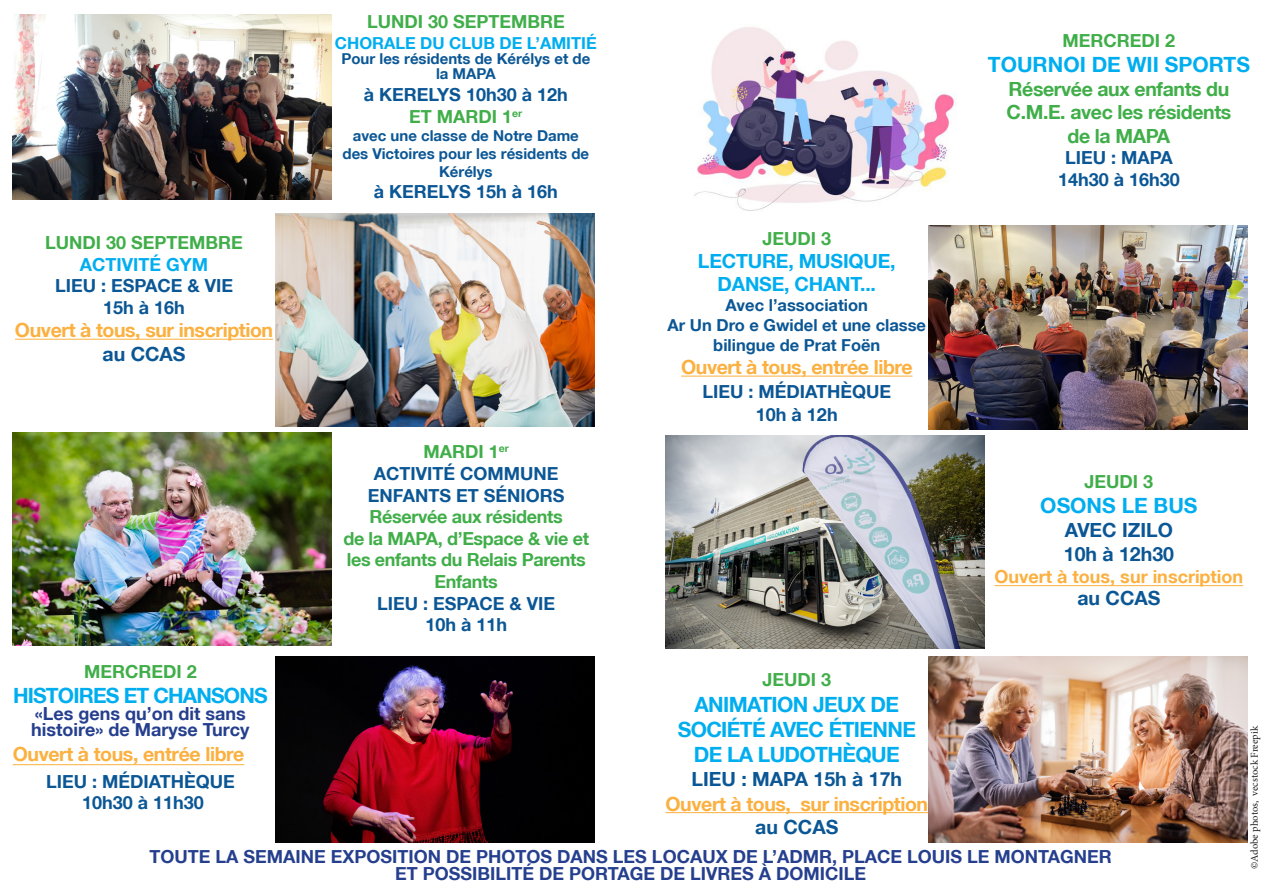
<style>
.page{position:relative;width:1263px;height:893px;background:#fff}
.page>*{position:absolute;margin:0;border:0;box-sizing:border-box;transform-origin:0 0}
.t1{font:700 21px/25.2px "Helvetica Neue LT";letter-spacing:-.03em;color:#00aeef;text-align:center}
.t2{font:700 21px "Helvetica Neue LT";color:#00aeef}
.t3{font:700 19.5px "Helvetica Neue LT";letter-spacing:-.02em;color:#fbb03f}
.t4{font:700 19.5px/23.2px "Helvetica Neue LT";color:#0b5795}
.t5{font:700 19.5px/23.4px "Helvetica Neue LT";letter-spacing:-.02em;color:#40ae49}
.t6{font:700 19.5px "Helvetica Neue LT";letter-spacing:-.01em;color:#00aeef}
.t7{font:700 18px "Helvetica Neue LT";color:#0b5795}
.t8{font:700 18px/16.5px "Helvetica Neue LT";color:#253f8e}
.t9{font:700 18px "Helvetica Neue LT";color:#40ae49}
.t10{font:700 18px/21.6px "Helvetica Neue LT";letter-spacing:-.02em;color:#40ae49;text-align:center}
.t11{font:700 18px "Helvetica Neue LT";color:#fbb03f}
.t12{font:700 18px "Helvetica Neue LT";color:#00aeef}
.t13{font:700 16.5px/19.8px "Helvetica Neue LT";color:#0b5795;text-align:center}
.t14{font:700 16.5px "Helvetica Neue LT";color:#00aeef}
.t15{font:700 15px/18px "Helvetica Neue LT";color:#0b5795;text-align:center}
.t16{font:10.5px "Minion Pro";letter-spacing:-.005em;color:#231f20}
</style>
<div class="page">
<hr style="left:15px;top:339px;width:258px;height:1px;background:#fbb03f">
<hr style="left:681px;top:376px;width:231px;height:1px;background:#fbb03f">
<hr style="left:665px;top:812px;width:263px;height:1px;background:#fbb03f">
<img style="left:275px;top:214px;width:319px;height:212px">
<img style="left:13px;top:14px;width:319px;height:186px">
<img style="left:928px;top:225px;width:319px;height:204px">
<img style="left:275px;top:657px;width:319px;height:185px">
<img style="left:13px;top:433px;width:319px;height:212px">
<img style="left:694px;top:27px;width:263px;height:184px">
<img style="left:665px;top:436px;width:319px;height:212px">
<img style="left:928px;top:657px;width:319px;height:185px">
<hr style="left:994px;top:585px;width:249px;height:1px;background:#fbb03f">
<hr style="left:13px;top:764px;width:231px;height:1px;background:#fbb03f">
<p class="t9" style="left:45px;top:231px;width:199px">LUNDI 30 SEPTEMBRE</p>
<p class="t12" style="left:80px;top:253px;width:130px">ACTIVITÉ GYM</p>
<p class="t7" style="left:55px;top:275px;width:180px">LIEU : ESPACE &amp; VIE</p>
<p class="t7" style="left:103px;top:296px;width:83px">15h à 16h</p>
<p class="t3" style="left:15px;top:318px;width:260px">Ouvert à tous, sur inscription</p>
<p class="t4" style="left:102px;top:342px;width:85px">au CCAS</p>
<p class="t9" style="left:367px;top:10px;width:199px">LUNDI 30 SEPTEMBRE</p>
<p class="t14" style="left:335px;top:33px;width:263px">CHORALE DU CLUB DE L’AMITIÉ</p>
<p class="t15" style="left:341px;top:51px;width:250px;line-height:15px">Pour les résidents de Kérélys et de la MAPA</p>
<p class="t7" style="left:364px;top:83px;width:205px">à KERELYS 10h30 à 12h</p>
<p class="t9" style="left:409px;top:105px;width:115px">ET MARDI 1<sup>er</sup></p>
<p class="t15" style="left:342px;top:126px;width:248px">avec une classe de Notre Dame des Victoires pour les résidents de<br>Kérélys</p>
<p class="t7" style="left:374px;top:181px;width:185px">à KERELYS 15h à 16h</p>
<p class="t9" style="left:423px;top:441px;width:87px">MARDI 1<sup>er</sup></p>
<p class="t7" style="left:374px;top:462px;width:186px">ACTIVITÉ COMMUNE</p>
<p class="t7" style="left:368px;top:484px;width:198px">ENFANTS ET SÉNIORS</p>
<p class="t10" style="left:370px;top:506px;width:195px">Réservée aux résidents</p>
<p class="t10" style="left:343px;top:527px;width:247px">de la MAPA, d’Espace &amp; vie et les enfants du Relais Parents<br>Enfants</p>
<p class="t7" style="left:377px;top:592px;width:180px">LIEU : ESPACE &amp; VIE</p>
<p class="t7" style="left:425px;top:614px;width:83px">10h à 11h</p>
<p class="t9" style="left:762px;top:227px;width:70px">JEUDI 3</p>
<p class="t6" style="left:698px;top:249px;width:199px">LECTURE, MUSIQUE,</p>
<p class="t6" style="left:718px;top:272px;width:160px">DANSE, CHANT...</p>
<p class="t13" style="left:726px;top:295px;width:144px">Avec l’association</p>
<p class="t13" style="left:667px;top:315px;width:260px">Ar Un Dro e Gwidel et une classe bilingue de Prat Foën</p>
<p class="t3" style="left:681px;top:355px;width:233px">Ouvert à tous, entrée libre</p>
<p class="t7" style="left:702px;top:380px;width:190px">LIEU : MÉDIATHÈQUE</p>
<p class="t7" style="left:756px;top:403px;width:83px">10h à 12h</p>
<p class="t9" style="left:1062px;top:30px;width:114px">MERCREDI 2</p>
<p class="t2" style="left:988px;top:52px;width:264px">TOURNOI DE WII SPORTS</p>
<p class="t5" style="left:1006px;top:77px;width:226px">Réservée aux enfants du<br>C.M.E. avec les résidents</p>
<p class="t5" style="left:1067px;top:124px;width:104px">de la MAPA</p>
<p class="t7" style="left:1065px;top:147px;width:109px">LIEU : MAPA</p>
<p class="t7" style="left:1058px;top:168px;width:123px">14h30 à 16h30</p>
<p class="t9" style="left:1084px;top:471px;width:70px">JEUDI 3</p>
<p class="t2" style="left:1040px;top:493px;width:159px">OSONS LE BUS</p>
<p class="t4" style="left:1064px;top:518px;width:112px">AVEC IZILO<br>10h à 12h30</p>
<p class="t11" style="left:994px;top:565px;width:250px">Ouvert à tous, sur inscription</p>
<p class="t4" style="left:1077px;top:586px;width:85px">au CCAS</p>
<p class="t9" style="left:84px;top:660px;width:114px">MERCREDI 2</p>
<p class="t1" style="left:13px;top:683px;width:256px">HISTOIRES ET CHANSONS</p>
<p class="t8" style="left:31px;top:705px;width:220px">«Les gens qu’on dit sans histoire» de Maryse Turcy</p>
<p class="t3" style="left:13px;top:742px;width:233px">Ouvert à tous, entrée libre</p>
<p class="t7" style="left:46px;top:771px;width:190px">LIEU : MÉDIATHÈQUE</p>
<p class="t7" style="left:82px;top:792px;width:123px">10h30 à 11h30</p>
<p class="t9" style="left:762px;top:669px;width:70px">JEUDI 3</p>
<p class="t1" style="left:678px;top:691px;width:240px">ANIMATION JEUX DE<br>SOCIÉTÉ AVEC ÉTIENNE<br>DE LA LUDOTHÈQUE</p>
<p class="t4" style="left:691px;top:766px;width:212px">LIEU : MAPA 15h à 17h</p>
<p class="t3" style="left:665px;top:792px;width:264px">Ouvert à tous, sur inscription</p>
<p class="t4" style="left:755px;top:815px;width:85px">au CCAS</p>
<p class="t8" style="left:149px;top:848px;width:964px">TOUTE LA SEMAINE EXPOSITION DE PHOTOS DANS LES LOCAUX DE L’ADMR, PLACE LOUIS LE MONTAGNER</p>
<p class="t8" style="left:395px;top:865px;width:472px">ET POSSIBILITÉ DE PORTAGE DE LIVRES À DOMICILE</p>
<p class="t16" style="left:1247px;top:869px;width:145px;rotate:-90deg">©Adobe photos, vecstock Freepik</p>
</div>
